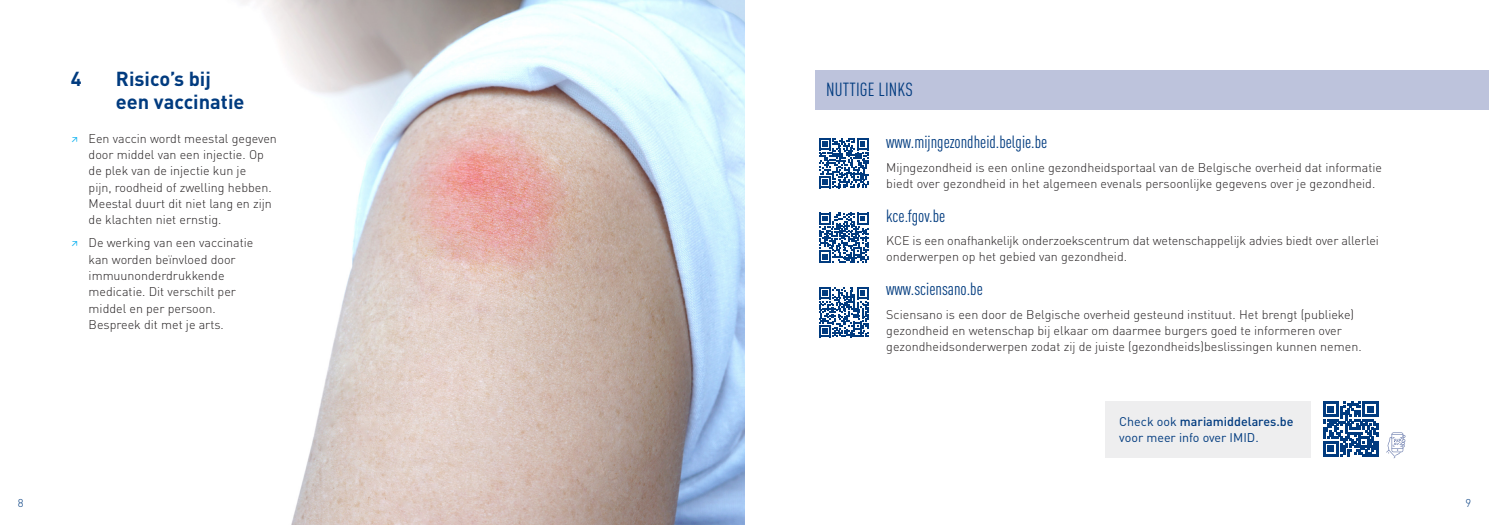
<style>
.page{position:relative;width:1489px;height:525px;background:#fff}
.page>*{position:absolute;margin:0;border:0;box-sizing:border-box;transform-origin:0 0}
.Titel_donkerblauw_12{font:700 20px "DINOT";color:#013b7f}
.t1{font:condensed 18.75px "DINOT";letter-spacing:.01em;color:#013b7f}
.t2{font:condensed 17.5px "DINOT";color:#013b7f}
.t3{font:300 12.5px/16.2px "DINOT";color:#231f20}
.Opsomming_1{font:12.5px/16.2px "DINOT";color:#013b7f}
.t4{font:300 11.25px "DINOT";color:#013b7f}
.s1{font-weight:400;font-stretch:condensed;color:#00aeef}
.s2{font-weight:500}
</style>
<div class="page">
<img style="left:242px;top:0;width:502px;height:524px">
<div style="left:1105px;top:400px;width:205px;height:57px;background:#eeeeef"></div>
<svg style="left:1323px;top:401px;width:54px;height:55px"></svg>
<svg style="left:1386px;top:432px;width:19px;height:26px"></svg>
<div style="left:815px;top:71px;width:673px;height:39px;background:#bdc3dc"></div>
<svg style="left:819px;top:138px;width:49px;height:50px"></svg>
<svg style="left:819px;top:287px;width:49px;height:50px"></svg>
<svg style="left:819px;top:212px;width:49px;height:50px"></svg>
<p class="Titel_donkerblauw_12" style="left:71px;top:66px;width:12px">4</p>
<p class="Titel_donkerblauw_12" style="left:116px;top:66px;width:96px">Risico’s bij</p>
<p class="Titel_donkerblauw_12" style="left:116px;top:88px;width:130px">een vaccinatie</p>
<p class="t3" style="left:89px;top:130px;width:190px;text-indent:-18px"><span class="s1">↗</span> Een vaccin wordt meestal gegeven door middel van een injectie. Op de plek van de injectie kun je<br>pijn, roodheid of zwelling hebben.<br>Meestal duurt dit niet lang en zijn de klachten niet ernstig.</p>
<p class="t3" style="left:89px;top:234px;width:166px;text-indent:-18px"><span class="s1">↗</span> De werking van een vaccinatie kan worden beïnvloed door immuunonderdrukkende medicatie. Dit verschilt per middel en per persoon.<br>Bespreek dit met je arts.</p>
<p class="t4" style="left:18px;top:495px;width:7px">8</p>
<p class="t1" style="left:826px;top:78px;width:88px">NUTTIGE LINKS</p>
<p class="t2" style="left:886px;top:132px;width:162px">www.mijngezondheid.belgie.be</p>
<p class="t3" style="left:886px;top:159px;width:497px">Mijngezondheid is een online gezondheidsportaal van de Belgische overheid dat informatie biedt over gezondheid in het algemeen evenals persoonlijke gegevens over je gezondheid.</p>
<p class="t2" style="left:886px;top:205px;width:60px">kce.fgov.be</p>
<p class="t3" style="left:886px;top:232px;width:494px">KCE is een onafhankelijk onderzoekscentrum dat wetenschappelijk advies biedt over allerlei onderwerpen op het gebied van gezondheid.</p>
<p class="t2" style="left:886px;top:279px;width:98px">www.sciensano.be</p>
<p class="t3" style="left:886px;top:306px;width:477px">Sciensano is een door de Belgische overheid gesteund instituut. Het brengt (publieke) gezondheid en wetenschap bij elkaar om daarmee burgers goed te informeren over gezondheidsonderwerpen zodat zij de juiste (gezondheids)beslissingen kunnen nemen.</p>
<p class="Opsomming_1" style="left:1119px;top:413px;width:176px">Check ook <span class="s2">mariamiddelares.be </span>voor meer info over IMID.</p>
<p class="t4" style="left:1465px;top:495px;width:7px">9</p>
</div>
